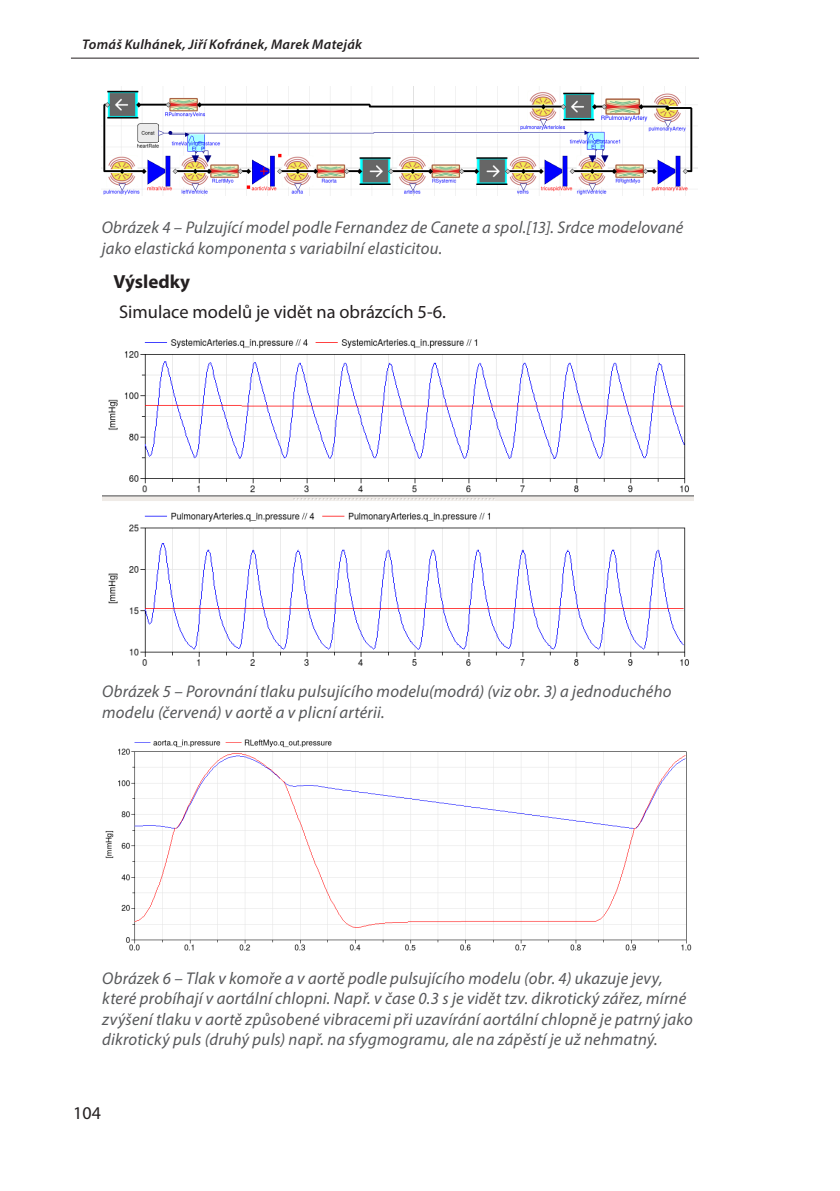
<style>
.page{position:relative;width:840px;height:1191px;background:#fff}
.page>*{position:absolute;margin:0;border:0;box-sizing:border-box;transform-origin:0 0}
.podnadpisy{font:700 19px "Myriad Pro";color:#231f20}
.zakladni{font:18.4px "Myriad Pro";color:#231f20}
.t1{font:18px "Myriad Pro";color:#231f20}
.t2{font:italic 17px/20.4px "Myriad Pro";letter-spacing:.015em;color:#57585a}
.t3{font:italic 600 14px "Myriad Pro";letter-spacing:.02em;color:#231f20}
</style>
<div class="page">
<hr style="left:71px;top:58px;width:627px;height:1px;background:#231f20">
<img style="left:103px;top:86px;width:594px;height:109px">
<img style="left:102px;top:339px;width:590px;height:327px">
<img style="left:105px;top:739px;width:587px;height:212px">
<p class="t3" style="left:82px;top:35px;width:281px">Tomáš Kulhánek, Jiří Kofránek, Marek Mateják</p>
<p class="t2" style="left:102px;top:217px;width:583px">Obrázek 4 – Pulzující model podle Fernandez de Canete a spol.[13]. Srdce modelované jako elastická komponenta s variabilní elasticitou.</p>
<p class="podnadpisy" style="left:113px;top:269px;width:78px">Výsledky</p>
<p class="zakladni" style="left:119px;top:301px;width:328px">Simulace modelů je vidět na obrázcích 5-6.</p>
<p class="t2" style="left:102px;top:681px;width:570px">Obrázek 5 – Porovnání tlaku pulsujícího modelu(modrá) (viz obr. 3) a jednoduchého modelu (červená) v aortě a v plicní artérii.</p>
<p class="t2" style="left:102px;top:967px;width:592px">Obrázek 6 – Tlak v komoře a v aortě podle pulsujícího modelu (obr. 4) ukazuje jevy, které probíhají v aortální chlopni. Např. v čase 0.3 s je vidět tzv. dikrotický zářez, mírné zvýšení tlaku v aortě způsobené vibracemi při uzavírání aortální chlopně je patrný jako dikrotický puls (druhý puls) např. na sfygmogramu, ale na zápěstí je už nehmatný.</p>
<p class="t1" style="left:73px;top:1102px;width:29px">104</p>
</div>
